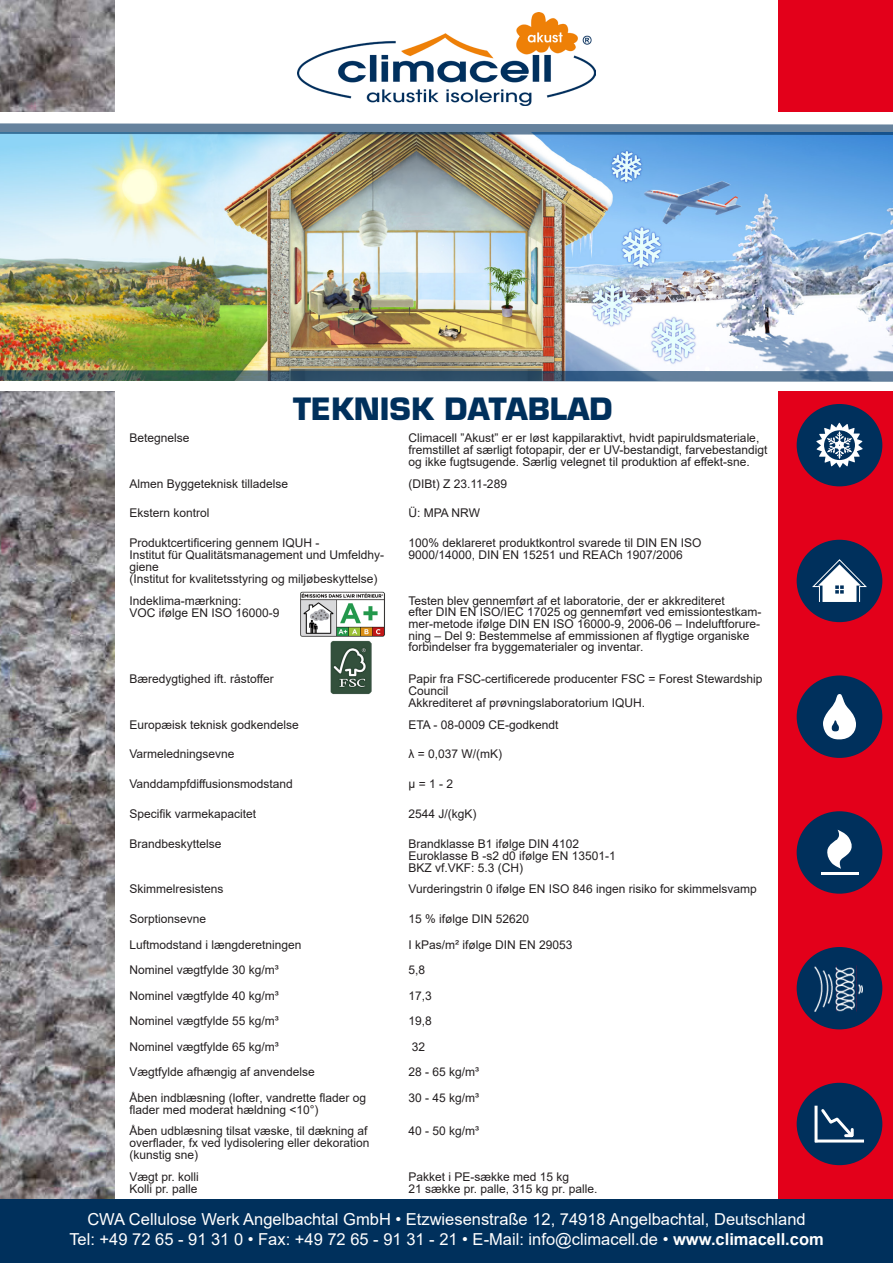
<style>
.page{position:relative;width:893px;height:1263px;background:#fff}
.page>*{position:absolute;margin:0;border:0;box-sizing:border-box;transform-origin:0 0}
.t1{font:700 30px "Eurostile LT Std";color:#00305c}
.t2{font:16.5px "Arial";color:#fff}
.t3{font:12px/12px "Arial";color:#231f20}
.s1{font-weight:700}
</style>
<div class="page">
<div style="left:778px;top:0;width:115px;height:1204px;background:#e3001a"></div>
<img style="left:0;top:0;width:115px;height:1199px">
<div style="left:0;top:1200px;width:893px;height:63px;background:#00305c"></div>
<img style="left:298px;top:13px;width:297px;height:93px">
<div style="left:0;top:113px;width:893px;height:278px;background:#fff"></div>
<img style="left:0;top:136px;width:893px;height:233px">
<svg style="left:0;top:123px;width:893px;height:13px"></svg>
<img style="left:0;top:369px;width:893px;height:13px">
<div style="left:797px;top:404px;width:85px;height:82px;background:#00305c;border-radius:50%"></div>
<div style="left:797px;top:540px;width:85px;height:82px;background:#00305c;border-radius:50%"></div>
<div style="left:797px;top:675px;width:85px;height:83px;background:#00305c;border-radius:50%"></div>
<div style="left:797px;top:811px;width:85px;height:83px;background:#00305c;border-radius:50%"></div>
<div style="left:797px;top:947px;width:85px;height:82px;background:#00305c;border-radius:50%"></div>
<div style="left:797px;top:1083px;width:85px;height:82px;background:#00305c;border-radius:50%"></div>
<svg style="left:816px;top:423px;width:47px;height:45px"></svg>
<hr style="left:814px;top:1106px;width:3px;height:36px;background:#fff">
<hr style="left:815px;top:1139px;width:49px;height:3px;background:#fff">
<svg style="left:819px;top:1109px;width:37px;height:31px"></svg>
<svg style="left:812px;top:559px;width:55px;height:43px"></svg>
<svg style="left:827px;top:830px;width:25px;height:39px"></svg>
<hr style="left:821px;top:872px;width:37px;height:3px;background:#fff">
<svg style="left:823px;top:694px;width:33px;height:46px"></svg>
<img style="left:330px;top:642px;width:41px;height:52px">
<img style="left:300px;top:591px;width:85px;height:51px">
<img style="left:814px;top:966px;width:48px;height:45px">
<p class="t1" style="left:293px;top:390px;width:321px">TEKNISK DATABLAD</p>
<p class="t3" style="left:129px;top:432px;width:62px">Betegnelse</p>
<p class="t3" style="left:129px;top:477px;width:160px">Almen Byggeteknisk tilladelse</p>
<p class="t3" style="left:129px;top:507px;width:82px">Ekstern kontrol</p>
<p class="t3" style="left:129px;top:537px;width:192px">Produktcertificering gennem IQUH -</p>
<p class="t3" style="left:129px;top:549px;width:256px">Institut für Qualitätsmanagement und Umfeldhy&shy;giene</p>
<p class="t3" style="left:129px;top:573px;width:250px">(Institut for kvalitetsstyring og miljøbeskyttelse)</p>
<p class="t3" style="left:129px;top:594px;width:114px">Indeklima-mærkning:</p>
<p class="t3" style="left:129px;top:606px;width:152px">VOC ifølge EN ISO 16000-9</p>
<p class="t3" style="left:129px;top:673px;width:146px">Bæredygtighed ift. råstoffer</p>
<p class="t3" style="left:129px;top:718px;width:171px">Europæisk teknisk godkendelse</p>
<p class="t3" style="left:129px;top:748px;width:107px">Varmeledningsevne</p>
<p class="t3" style="left:129px;top:778px;width:165px">Vanddampfdiffusionsmodstand</p>
<p class="t3" style="left:129px;top:808px;width:128px">Specifik varmekapacitet</p>
<p class="t3" style="left:129px;top:837px;width:94px">Brandbeskyttelse</p>
<p class="t3" style="left:129px;top:883px;width:96px">Skimmelresistens</p>
<p class="t3" style="left:129px;top:913px;width:78px">Sorptionsevne</p>
<p class="t3" style="left:129px;top:938px;width:174px">Luftmodstand i længderetningen</p>
<p class="t3" style="left:129px;top:964px;width:151px">Nominel vægtfylde 30 kg/m³</p>
<p class="t3" style="left:129px;top:989px;width:151px">Nominel vægtfylde 40 kg/m³</p>
<p class="t3" style="left:129px;top:1015px;width:151px">Nominel vægtfylde 55 kg/m³</p>
<p class="t3" style="left:129px;top:1040px;width:151px">Nominel vægtfylde 65 kg/m³</p>
<p class="t3" style="left:129px;top:1066px;width:187px">Vægtfylde afhængig af anvendelse</p>
<p class="t3" style="left:129px;top:1091px;width:238px">Åben indblæsning (lofter, vandrette flader og flader med moderat hældning &lt;10°)</p>
<p class="t3" style="left:129px;top:1125px;width:242px">Åben udblæsning tilsat væske, til dækning af overflader, fx ved lydisolering eller dekoration (kunstig sne)</p>
<p class="t3" style="left:129px;top:1170px;width:71px">Vægt pr. kolli<br>Kolli pr. palle</p>
<p class="t3" style="left:409px;top:432px;width:360px">Climacell ”Akust” er er løst kappilaraktivt, hvidt papiruldsmateriale, fremstillet af særligt fotopapir, der er UV-bestandigt, farvebestandigt og ikke fugtsugende. Særlig velegnet til produktion af effekt-sne.</p>
<p class="t3" style="left:409px;top:477px;width:100px">(DIBt) Z 23.11-289</p>
<p class="t3" style="left:409px;top:507px;width:73px">Ü: MPA NRW</p>
<p class="t3" style="left:409px;top:537px;width:294px">100% deklareret produktkontrol svarede til DIN EN ISO<br>9000/14000, DIN EN 15251 und REACh 1907/2006</p>
<p class="t3" style="left:409px;top:594px;width:354px">Testen blev gennemført af et laboratorie, der er akkrediteret<br>efter DIN EN ISO/IEC 17025 og gennemført ved emissiontestkam&shy;mer-metode ifølge DIN EN ISO 16000-9, 2006-06 – Indeluftforure&shy;ning – Del 9: Bestemmelse af emmissionen af flygtige organiske forbindelser fra byggematerialer og inventar.</p>
<p class="t3" style="left:409px;top:673px;width:355px">Papir fra FSC-certificerede producenter FSC = Forest Stewardship<br>Council<br>Akkrediteret af prøvningslaboratorium IQUH.</p>
<p class="t3" style="left:409px;top:718px;width:151px">ETA - 08-0009 CE-godkendt</p>
<p class="t3" style="left:409px;top:748px;width:95px">λ = 0,037 W/(mK)</p>
<p class="t3" style="left:409px;top:778px;width:46px">μ = 1 - 2</p>
<p class="t3" style="left:409px;top:808px;width:70px">2544 J/(kgK)</p>
<p class="t3" style="left:409px;top:837px;width:209px">Brandklasse B1 ifølge DIN 4102<br>Euroklasse B -s2 d0 ifølge EN 13501-1<br>BKZ vf.VKF: 5.3 (CH)</p>
<p class="t3" style="left:409px;top:883px;width:350px">Vurderingstrin 0 ifølge EN ISO 846 ingen risiko for skimmelsvamp</p>
<p class="t3" style="left:409px;top:906px;width:166px;line-height:25.5px">15 % ifølge DIN 52620<br>I kPas/m² ifølge DIN EN 29053<br>5,8<br>17,3<br>19,8<br>32<br>28 - 65 kg/m³<br>30 - 45 kg/m³</p>
<p class="t3" style="left:409px;top:1125px;width:72px">40 - 50 kg/m³</p>
<p class="t3" style="left:409px;top:1170px;width:190px">Pakket i PE-sække med 15 kg<br>21 sække pr. palle, 315 kg pr. palle.</p>
<p class="t2" style="left:87px;top:1208px;width:720px">CWA Cellulose Werk Angelbachtal GmbH • Etzwiesenstraße 12, 74918 Angelbachtal, Deutschland</p>
<p class="t2" style="left:69px;top:1227px;width:756px">Tel: +49 72 65 - 91 31 0 • Fax: +49 72 65 - 91 31 - 21 • E-Mail: info@climacell.de • <span class="s1">www.climacell.com</span></p>
</div>
